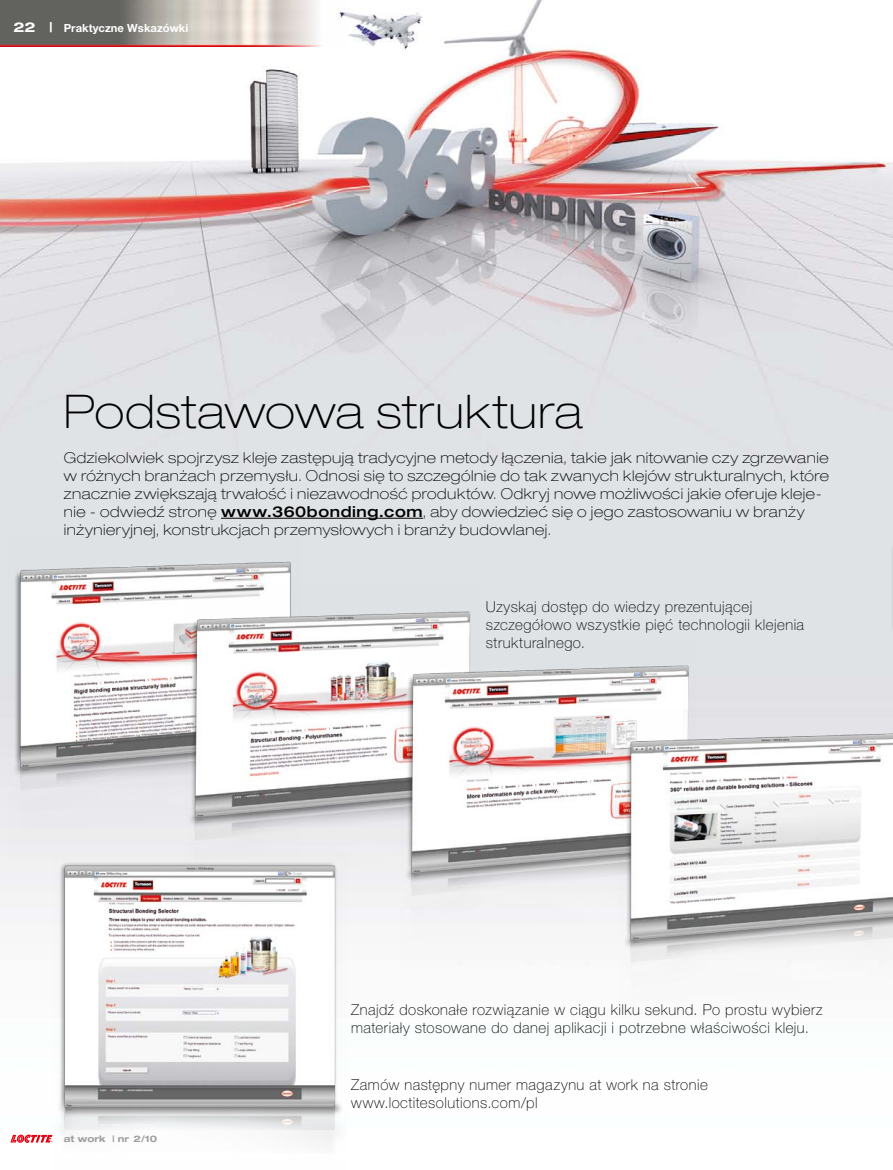
<style>
.page{position:relative;width:893px;height:1170px;background:#fff}
.page>*{position:absolute;margin:0;border:0;box-sizing:border-box;transform-origin:0 0}
.t1{font:100 expanded 46.5px "Helvetica Neue LT Pro";letter-spacing:.02em;color:#000}
.t2{font:100 expanded 15px/18px "Helvetica Neue LT Pro";letter-spacing:.035em;color:#000}
.t3{font:100 15px/18px "Helvetica Neue LT Pro";letter-spacing:.035em;color:#000}
.t4{font:700 11.25px "Helvetica Neue LT Pro";letter-spacing:.005em;color:#fff}
.t5{font:700 expanded 9px "Helvetica Neue LT Pro";letter-spacing:.005em;color:#9c9d9d}
.s1{font-stretch:expanded;font-size:13.5px}
.s2{font-weight:500}
</style>
<div class="page">
<img style="left:0;top:0;width:893px;height:1143px">
<img style="left:7px;top:536px;width:295px;height:324px">
<img style="left:185px;top:585px;width:294px;height:324px">
<img style="left:400px;top:641px;width:295px;height:324px">
<img style="left:620px;top:708px;width:273px;height:324px">
<img style="left:52px;top:855px;width:295px;height:289px">
<hr style="left:891px;top:543px;width:2px;height:90px;background:#dadee1">
<svg style="left:10px;top:1134px;width:43px;height:8px"></svg>
<hr style="left:221px;top:518px;width:202px;height:1px;background:#000">
<img style="left:0;top:0;width:347px;height:46px">
<p class="t4" style="left:14px;top:21px;width:176px"><span class="s1">22 |</span> Praktyczne Wskazówki</p>
<h1 class="t1" style="left:64px;top:382px;width:520px">Podstawowa struktura</h1>
<p class="t2" style="left:64px;top:448px;width:767px">Gdziekolwiek spojrzysz kleje zastępują tradycyjne metody łączenia, takie jak nitowanie czy zgrzewanie w różnych branżach przemysłu. Odnosi się to szczególnie do tak zwanych klejów strukturalnych, które znacznie zwiększają trwałość i niezawodność produktów. Odkryj nowe możliwości jakie oferuje kleje&shy;nie - odwiedź stronę <span class="s2">www.360bonding.com</span>, aby dowiedzieć się o jego zastosowaniu w branży inżynieryjnej, konstrukcjach przemysłowych i branży budowlanej.</p>
<p class="t3" style="left:486px;top:598px;width:320px">Uzyskaj dostęp do wiedzy prezentującej szczegółowo wszystkie pięć technologii klejenia strukturalnego.</p>
<p class="t3" style="left:351px;top:1000px;width:473px">Znajdź doskonałe rozwiązanie w ciągu kilku sekund. Po prostu wybierz materiały stosowane do danej aplikacji i potrzebne właściwości kleju.</p>
<p class="t5" style="left:64px;top:1133px;width:95px">at work | nr 2/10</p>
<p class="t3" style="left:351px;top:1075px;width:358px">Zamów następny numer magazynu at work na stronie www.loctitesolutions.com/pl</p>
</div>
